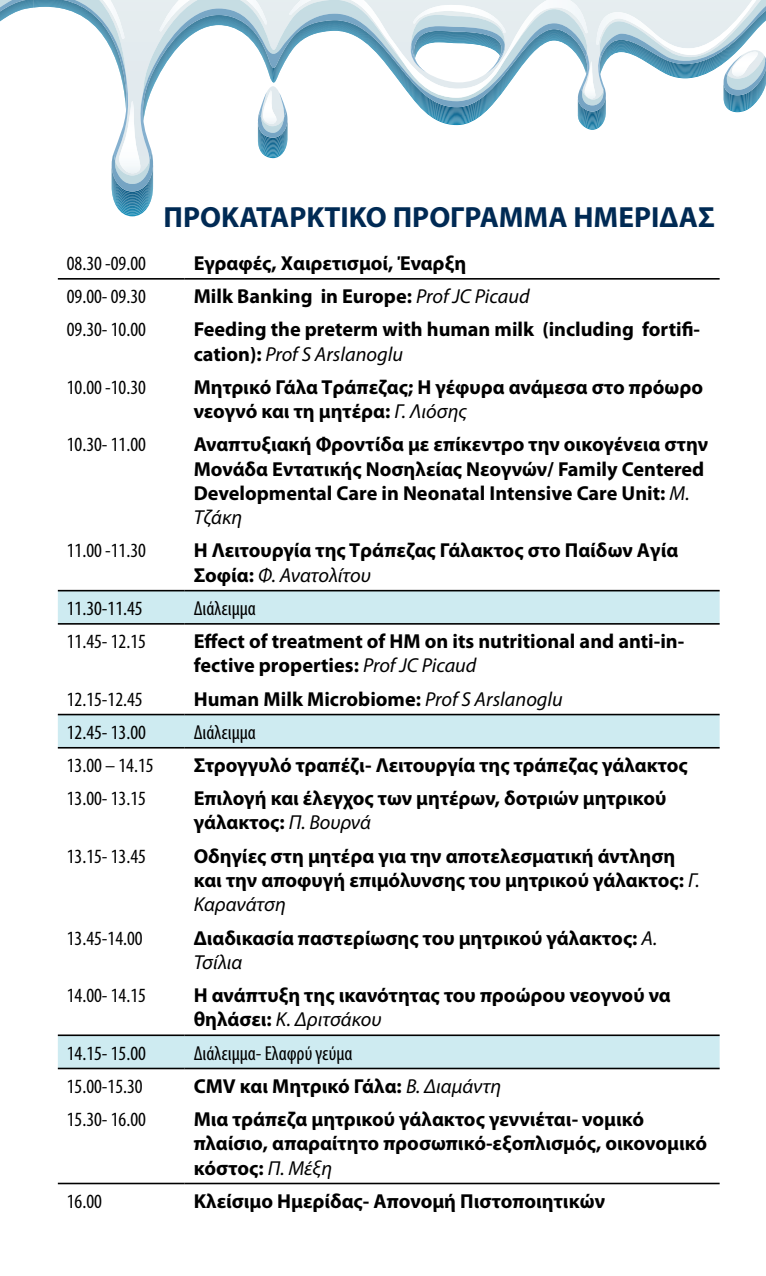
<style>
.page{position:relative;width:766px;height:1276px;background:#fff}
.page>*{position:absolute;margin:0;border:0;box-sizing:border-box;transform-origin:0 0}
.t1{font:700 29.25px "Myriad Pro";color:#002a54}
.t2{font:700 20.25px/24.3px "Myriad Pro";color:#000}
.t3{font:condensed 20.25px "Myriad Pro";color:#000}
.s1{font-weight:400;font-style:italic}
</style>
<div class="page">
<div style="left:58px;top:591px;width:661px;height:32px;background:#ceebf1"></div>
<svg style="left:58px;top:715px;width:661px;height:352px"></svg>
<hr style="left:58px;top:278px;width:127px;height:2px;background:#000">
<hr style="left:185px;top:278px;width:534px;height:2px;background:#000">
<hr style="left:58px;top:590px;width:127px;height:1px;background:#000">
<hr style="left:185px;top:590px;width:534px;height:1px;background:#000">
<hr style="left:58px;top:623px;width:127px;height:1px;background:#000">
<hr style="left:185px;top:623px;width:534px;height:1px;background:#000">
<hr style="left:58px;top:1182px;width:127px;height:2px;background:#000">
<hr style="left:185px;top:1182px;width:534px;height:2px;background:#000">
<hr style="left:58px;top:714px;width:127px;height:1px;background:#000">
<hr style="left:185px;top:714px;width:534px;height:1px;background:#000">
<hr style="left:58px;top:747px;width:127px;height:1px;background:#000">
<hr style="left:185px;top:747px;width:534px;height:1px;background:#000">
<hr style="left:58px;top:1034px;width:127px;height:2px;background:#000">
<hr style="left:185px;top:1034px;width:534px;height:2px;background:#000">
<hr style="left:58px;top:1067px;width:127px;height:2px;background:#000">
<hr style="left:185px;top:1067px;width:534px;height:2px;background:#000">
<svg style="left:112px;top:11px;width:42px;height:184px"></svg>
<svg style="left:113px;top:29px;width:492px;height:132px"></svg>
<svg style="left:143px;top:8px;width:417px;height:99px"></svg>
<svg style="left:0;top:0;width:126px;height:110px"></svg>
<svg style="left:112px;top:151px;width:41px;height:40px"></svg>
<svg style="left:560px;top:0;width:205px;height:112px"></svg>
<img style="left:596px;top:0;width:160px;height:55px">
<img style="left:103px;top:0;width:21px;height:39px">
<img style="left:159px;top:0;width:108px;height:31px">
<img style="left:289px;top:0;width:298px;height:98px">
<img style="left:403px;top:58px;width:103px;height:39px">
<img style="left:730px;top:52px;width:28px;height:24px">
<img style="left:583px;top:61px;width:13px;height:37px">
<img style="left:261px;top:90px;width:16px;height:34px">
<img style="left:118px;top:101px;width:25px;height:72px">
<h1 class="t1" style="left:163px;top:198px;width:552px">ΠΡΟΚΑΤΑΡΚΤΙΚΟ ΠΡΟΓΡΑΜΜΑ ΗΜΕΡΙΔΑΣ</h1>
<p class="t3" style="left:67px;top:251px;width:81px">08.30 -09.00</p>
<p class="t2" style="left:194px;top:250px;width:274px">Εγραφές, Χαιρετισμοί, Έναρξη</p>
<p class="t3" style="left:67px;top:284px;width:81px">09.00- 09.30</p>
<p class="t2" style="left:194px;top:283px;width:337px">Milk Banking in Europe: <span class="s1">Prof JC Picaud</span></p>
<p class="t3" style="left:67px;top:317px;width:81px">09.30- 10.00</p>
<p class="t2" style="left:194px;top:316px;width:508px">Feeding the preterm with human milk (including fortifi&shy;cation): <span class="s1">Prof S Arslanoglu</span></p>
<p class="t3" style="left:67px;top:375px;width:81px">10.00 -10.30</p>
<p class="t2" style="left:194px;top:374px;width:510px">Μητρικό Γάλα Τράπεζας; Η γέφυρα ανάμεσα στο πρόωρο νεογνό και τη μητέρα: <span class="s1">Γ. Λιόσης</span></p>
<p class="t3" style="left:67px;top:432px;width:81px">10.30- 11.00</p>
<p class="t2" style="left:194px;top:431px;width:515px">Αναπτυξιακή Φροντίδα με επίκεντρο την οικογένεια στην Μονάδα Εντατικής Νοσηλείας Νεογνών/ Family Centered Developmental Care in Neonatal Intensive Care Unit: <span class="s1">Μ.<br>Τζάκη</span></p>
<p class="t3" style="left:67px;top:538px;width:81px">11.00 -11.30</p>
<p class="t2" style="left:194px;top:538px;width:486px">Η Λειτουργία της Τράπεζας Γάλακτος στο Παίδων Αγία<br>Σοφία: <span class="s1">Φ. Ανατολίτου</span></p>
<p class="t3" style="left:67px;top:596px;width:77px">11.30-11.45</p>
<p class="t3" style="left:194px;top:596px;width:64px">Διάλειμμα</p>
<p class="t3" style="left:67px;top:629px;width:81px">11.45- 12.15</p>
<p class="t2" style="left:194px;top:628px;width:492px">Effect of treatment of HM on its nutritional and anti-in&shy;fective properties: <span class="s1">Prof JC Picaud</span></p>
<p class="t3" style="left:67px;top:686px;width:77px">12.15-12.45</p>
<p class="t2" style="left:194px;top:686px;width:370px">Human Milk Microbiome: <span class="s1">Prof S Arslanoglu</span></p>
<p class="t3" style="left:67px;top:720px;width:81px">12.45- 13.00</p>
<p class="t3" style="left:194px;top:720px;width:64px">Διάλειμμα</p>
<p class="t3" style="left:67px;top:753px;width:88px">13.00 – 14.15</p>
<p class="t2" style="left:194px;top:752px;width:495px">Στρογγυλό τραπέζι- Λειτουργία της τράπεζας γάλακτος</p>
<p class="t3" style="left:67px;top:786px;width:81px">13.00- 13.15</p>
<p class="t2" style="left:194px;top:785px;width:474px">Επιλογή και έλεγχος των μητέρων, δοτριών μητρικού γάλακτος: <span class="s1">Π. Βουρνά</span></p>
<p class="t3" style="left:67px;top:843px;width:81px">13.15- 13.45</p>
<p class="t2" style="left:194px;top:843px;width:507px">Οδηγίες στη μητέρα για την αποτελεσματική άντληση και την αποφυγή επιμόλυνσης του μητρικού γάλακτος: <span class="s1">Γ.<br>Καρανάτση</span></p>
<p class="t3" style="left:67px;top:925px;width:77px">13.45-14.00</p>
<p class="t2" style="left:194px;top:925px;width:465px">Διαδικασία παστερίωσης του μητρικού γάλακτος: <span class="s1">Α.<br>Τσίλια</span></p>
<p class="t3" style="left:67px;top:983px;width:81px">14.00- 14.15</p>
<p class="t2" style="left:194px;top:982px;width:478px">Η ανάπτυξη της ικανότητας του προώρου νεογνού να θηλάσει: <span class="s1">Κ. Δριτσάκου</span></p>
<p class="t3" style="left:67px;top:1040px;width:81px">14.15- 15.00</p>
<p class="t3" style="left:194px;top:1040px;width:160px">Διάλειμμα- Ελαφρύ γεύμα</p>
<p class="t3" style="left:67px;top:1073px;width:77px">15.00-15.30</p>
<p class="t2" style="left:194px;top:1073px;width:309px">CMV και Μητρικό Γάλα: <span class="s1">Β. Διαμάντη</span></p>
<p class="t3" style="left:67px;top:1107px;width:81px">15.30- 16.00</p>
<p class="t2" style="left:194px;top:1106px;width:515px">Μια τράπεζα μητρικού γάλακτος γεννιέται- νομικό πλαίσιο, απαραίτητο προσωπικό-εξοπλισμός, οικονομικό κόστος: <span class="s1">Π. Μέξη</span></p>
<p class="t3" style="left:67px;top:1188px;width:37px">16.00</p>
<p class="t2" style="left:194px;top:1188px;width:412px">Κλείσιμο Ημερίδας- Απονομή Πιστοποιητικών</p>
</div>
